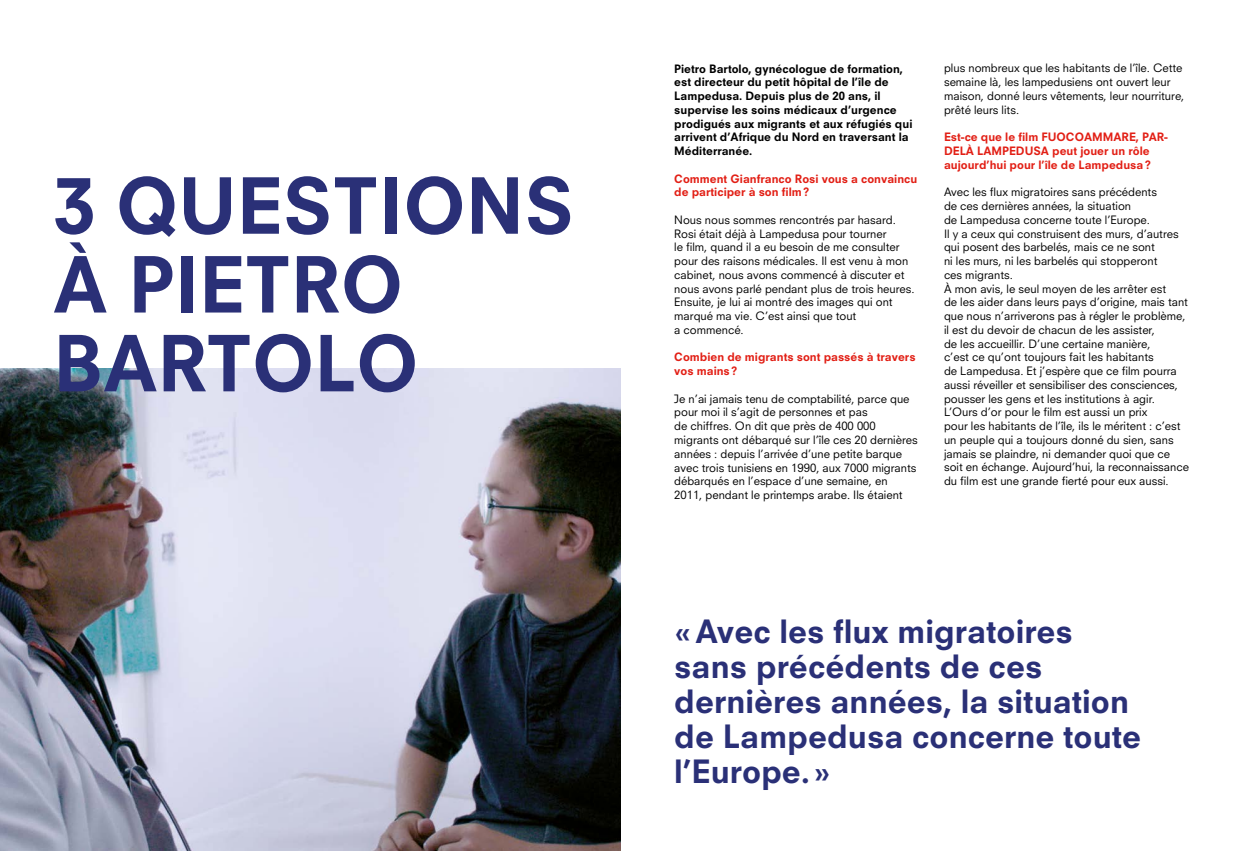
<style>
.page{position:relative;width:1241px;height:851px;background:#fff}
.page>*{position:absolute;margin:0;border:0;box-sizing:border-box;transform-origin:0 0}
.t1{font:800 75px/78.8px "Neuzeit SLT Std";color:#2a3077}
.t2{font:800 31.25px/35px "Neuzeit SLT Std";color:#2a3077}
.t3{font:11.25px/13.8px "Neuzeit SLT Std";color:#000}
.t4{font:800 11.25px/13.8px "Neuzeit SLT Std";color:#000}
.t5{font:800 11.25px/13.8px "Neuzeit SLT Std";color:#e21f15}
</style>
<div class="page">
<img style="left:0;top:369px;width:620px;height:481px">
<h1 class="t1" style="left:53px;top:166px;width:522px">3 QUESTIONS<br>À PIETRO<br>BARTOLO</h1>
<p class="t4" style="left:674px;top:61px;width:240px">Pietro Bartolo, gynécologue de formation, est directeur du petit hôpital de l’île de Lampedusa. Depuis plus de 20 ans, il supervise les soins médicaux d’urgence prodigués aux migrants et aux réfugiés qui arrivent d’Afrique du Nord en traversant la Méditerranée.</p>
<p class="t5" style="left:674px;top:171px;width:244px">Comment Gianfranco Rosi vous a convaincu de participer à son film?</p>
<p class="t3" style="left:674px;top:213px;width:242px">Nous nous sommes rencontrés par hasard.<br>Rosi était déjà à Lampedusa pour tourner<br>le film, quand il a eu besoin de me consulter pour des raisons médicales. Il est venu à mon cabinet, nous avons commencé à discuter et nous avons parlé pendant plus de trois heures.<br>Ensuite, je lui ai montré des images qui ont marqué ma vie. C’est ainsi que tout<br>a commencé.</p>
<p class="t5" style="left:674px;top:350px;width:243px">Combien de migrants sont passés à travers vos mains?</p>
<p class="t3" style="left:674px;top:391px;width:245px">Je n’ai jamais tenu de comptabilité, parce que pour moi il s’agit de personnes et pas<br>de chiffres. On dit que près de 400 000 migrants ont débarqué sur l’île ces 20 dernières années : depuis l’arrivée d’une petite barque avec trois tunisiens en 1990, aux 7000 migrants débarqués en l’espace d’une semaine, en 2011, pendant le printemps arabe. Ils étaient</p>
<p class="t3" style="left:943px;top:61px;width:242px">plus nombreux que les habitants de l’île. Cette semaine là, les lampedusiens ont ouvert leur maison, donné leurs vêtements, leur nourriture, prêté leurs lits.</p>
<p class="t5" style="left:943px;top:130px;width:225px">Est-ce que le film FUOCOAMMARE, PAR-<br>DELÀ LAMPEDUSA peut jouer un rôle aujourd’hui pour l’île de Lampedusa?</p>
<p class="t3" style="left:943px;top:185px;width:246px">Avec les flux migratoires sans précédents<br>de ces dernières années, la situation<br>de Lampedusa concerne toute l’Europe.<br>Il y a ceux qui construisent des murs, d’autres qui posent des barbelés, mais ce ne sont<br>ni les murs, ni les barbelés qui stopperont<br>ces migrants.<br>À mon avis, le seul moyen de les arrêter est<br>de les aider dans leurs pays d’origine, mais tant que nous n’arriverons pas à régler le problème, il est du devoir de chacun de les assister,<br>de les accueillir. D’une certaine manière,<br>c’est ce qu’ont toujours fait les habitants<br>de Lampedusa. Et j’espère que ce film pourra aussi réveiller et sensibiliser des consciences, pousser les gens et les institutions à agir.<br>L’Ours d’or pour le film est aussi un prix<br>pour les habitants de l’île, ils le méritent : c’est un peuple qui a toujours donné du sien, sans jamais se plaindre, ni demander quoi que ce soit en échange. Aujourd’hui, la reconnaissance du film est une grande fierté pour eux aussi.</p>
<h2 class="t2" style="left:674px;top:613px;width:468px">«Avec les flux migratoires sans précédents de ces dernières années, la situation de Lampedusa concerne toute l’Europe.»</h2>
</div>
